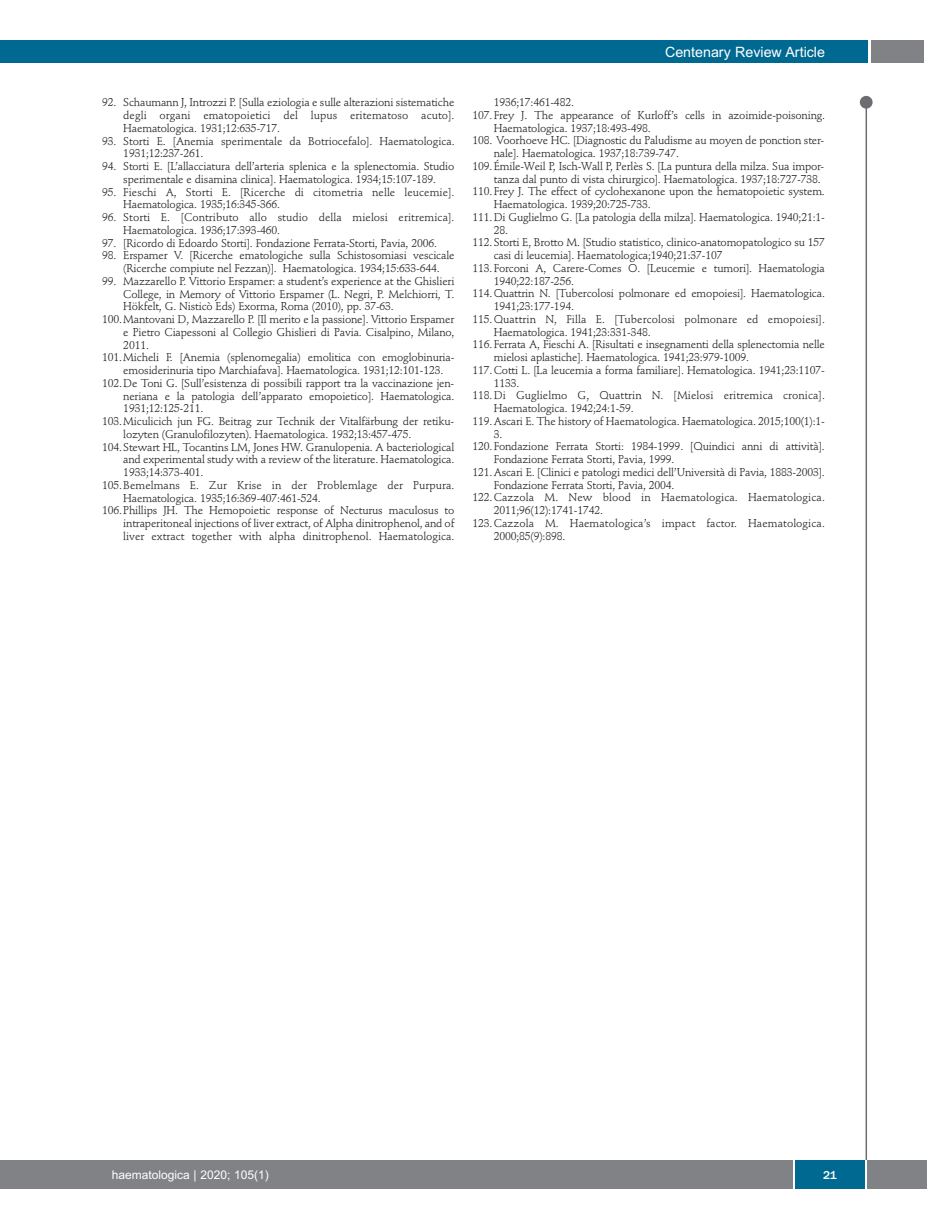
<style>
.page{position:relative;width:927px;height:1225px;background:#fff}
.page>*{position:absolute;margin:0;border:0;box-sizing:border-box;transform-origin:0 0}
.t1{font:14.25px "Arial";color:#fff}
.t2{font:12px "Arial";color:#fff}
.t3{font:500 12px "Franklin Gothic";color:#fff}
.t4{font:11.25px/12.8px "Stempel Schneidler";letter-spacing:-.015em;color:#231f20;text-align:center}
.t5{font:11.25px/12.8px "Stempel Schneidler";letter-spacing:.005em;color:#231f20}
</style>
<div class="page">
<div style="left:871px;top:40px;width:52px;height:22px;background:#808285"></div>
<div style="left:18px;top:40px;width:849px;height:22px;background:#006991"></div>
<div style="left:17px;top:1160px;width:910px;height:28px;background:#808285"></div>
<div style="left:795px;top:1160px;width:70px;height:28px;background:#006991"></div>
<hr style="left:793px;top:1160px;width:2px;height:28px;background:#fff">
<hr style="left:865px;top:1160px;width:2px;height:28px;background:#fff">
<div style="left:860px;top:96px;width:13px;height:13px;background:#6c6d70;border-radius:50%"></div>
<hr style="left:865px;top:100px;width:2px;height:1060px;background:#6c6d70">
<div style="left:0;top:40px;width:19px;height:22px;background:#006991"></div>
<div style="left:0;top:1160px;width:18px;height:28px;background:#808285"></div>
<p class="t4" style="left:123px;top:97px;width:333px;text-align:justify;text-indent:-21px">92. Schaumann J, Introzzi P. [Sulla eziologia e sulle alterazioni sistematiche degli organi ematopoietici del lupus eritematoso acuto].<br>Haematologica. 1931;12:635-717.</p>
<p class="t4" style="left:123px;top:135px;width:333px;text-align:left;text-indent:-21px">93. Storti E. [Anemia sperimentale da Botriocefalo]. Haematologica.<br>1931;12:237-261.</p>
<p class="t4" style="left:102px;top:161px;width:354px">94. Storti E. [L’allacciatura dell’arteria splenica e la splenectomia. Studio sperimentale e disamina clinica]. Haematologica. 1934;15:107-189.</p>
<p class="t5" style="left:123px;top:186px;width:333px;text-indent:-21px">95. Fieschi A, Storti E. [Ricerche di citometria nelle leucemie].<br>Haematologica. 1935;16:345-366.</p>
<p class="t5" style="left:123px;top:212px;width:333px;text-indent:-21px">96. Storti E. [Contributo allo studio della mielosi eritremica].<br>Haematologica. 1936;17:393-460.</p>
<p class="t4" style="left:102px;top:237px;width:336px">97. [Ricordo di Edoardo Storti]. Fondazione Ferrata-Storti, Pavia, 2006.</p>
<p class="t4" style="left:102px;top:250px;width:354px">98. Erspamer V. [Ricerche ematologiche sulla Schistosomiasi vescicale (Ricerche compiute nel Fezzan)]. Haematologica. 1934;15:633-644.</p>
<p class="t4" style="left:102px;top:276px;width:354px">99. Mazzarello P. Vittorio Erspamer: a student’s experience at the Ghislieri</p>
<p class="t4" style="left:123px;top:288px;width:333px">College, in Memory of Vittorio Erspamer (L. Negri, P. Melchiorri, T.</p>
<p class="t4" style="left:123px;top:301px;width:272px">Hökfelt, G. Nisticò Eds) Exorma, Roma (2010), pp. 37-63.</p>
<p class="t4" style="left:102px;top:314px;width:354px">100.Mantovani D, Mazzarello P. [Il merito e la passione]. Vittorio Erspamer</p>
<p class="t4" style="left:123px;top:327px;width:333px">e Pietro Ciapessoni al Collegio Ghislieri di Pavia. Cisalpino, Milano,</p>
<p class="t4" style="left:123px;top:339px;width:27px">2011.</p>
<p class="t4" style="left:102px;top:352px;width:354px">101.Micheli F. [Anemia (splenomegalia) emolitica con emoglobinuria-</p>
<p class="t4" style="left:123px;top:365px;width:321px">emosiderinuria tipo Marchiafava]. Haematologica. 1931;12:101-123.</p>
<p class="t4" style="left:102px;top:378px;width:354px">102.De Toni G. [Sull’esistenza di possibili rapport tra la vaccinazione jen-</p>
<p class="t4" style="left:123px;top:390px;width:333px">neriana e la patologia dell’apparato emopoietico]. Haematologica.</p>
<p class="t4" style="left:123px;top:403px;width:82px">1931;12:125-211.</p>
<p class="t4" style="left:102px;top:416px;width:354px">103.Miculicich jun FG. Beitrag zur Technik der Vitalfärbung der retiku-</p>
<p class="t4" style="left:123px;top:429px;width:290px">lozyten (Granulofilozyten). Haematologica. 1932;13:457-475.</p>
<p class="t4" style="left:102px;top:441px;width:354px">104.Stewart HL, Tocantins LM, Jones HW. Granulopenia. A bacteriological</p>
<p class="t4" style="left:123px;top:454px;width:333px">and experimental study with a review of the literature. Haematologica.</p>
<p class="t4" style="left:123px;top:467px;width:82px">1933;14:373-401.</p>
<p class="t5" style="left:102px;top:480px;width:354px">105.Bemelmans E. Zur Krise in der Problemlage der Purpura.</p>
<p class="t4" style="left:123px;top:492px;width:199px">Haematologica. 1935;16:369-407:461-524.</p>
<p class="t4" style="left:102px;top:505px;width:354px">106.Phillips JH. The Hemopoietic response of Necturus maculosus to</p>
<p class="t4" style="left:123px;top:518px;width:333px">intraperitoneal injections of liver extract, of Alpha dinitrophenol, and of</p>
<p class="t4" style="left:123px;top:531px;width:333px">liver extract together with alpha dinitrophenol. Haematologica.</p>
<p class="t1" style="left:665px;top:44px;width:161px">Centenary Review Article</p>
<p class="t4" style="left:494px;top:97px;width:82px">1936;17:461-482.</p>
<p class="t4" style="left:472px;top:110px;width:354px">107.Frey J. The appearance of Kurloff’s cells in azoimide-poisoning.</p>
<p class="t4" style="left:494px;top:123px;width:158px">Haematologica. 1937;18:493-498.</p>
<p class="t4" style="left:472px;top:135px;width:353px">108. Voorhoeve HC. [Diagnostic du Paludisme au moyen de ponction ster-</p>
<p class="t4" style="left:494px;top:148px;width:187px">nale]. Haematologica. 1937;18:739-747.</p>
<p class="t4" style="left:472px;top:161px;width:353px">109.Émile-Weil P, Isch-Wall P, Perlès S. [La puntura della milza. Sua impor-</p>
<p class="t4" style="left:494px;top:174px;width:328px">tanza dal punto di vista chirurgico]. Haematologica. 1937;18:727-738.</p>
<p class="t4" style="left:472px;top:186px;width:354px">110.Frey J. The effect of cyclohexanone upon the hematopoietic system.</p>
<p class="t4" style="left:494px;top:199px;width:158px">Haematologica. 1939;20:725-733.</p>
<p class="t4" style="left:472px;top:212px;width:354px">111.Di Guglielmo G. [La patologia della milza]. Haematologica. 1940;21:1-</p>
<p class="t4" style="left:494px;top:224px;width:16px">28.</p>
<p class="t4" style="left:472px;top:237px;width:354px">112.Storti E, Brotto M. [Studio statistico, clinico-anatomopatologico su 157</p>
<p class="t4" style="left:494px;top:250px;width:230px">casi di leucemia]. Haematologica;1940;21:37-107</p>
<p class="t4" style="left:472px;top:263px;width:354px">113.Forconi A, Carere-Comes O. [Leucemie e tumori]. Haematologia</p>
<p class="t4" style="left:494px;top:275px;width:82px">1940;22:187-256.</p>
<p class="t4" style="left:472px;top:288px;width:354px">114.Quattrin N. [Tubercolosi polmonare ed emopoiesi]. Haematologica.</p>
<p class="t4" style="left:494px;top:301px;width:82px">1941;23:177-194.</p>
<p class="t5" style="left:472px;top:314px;width:354px">115.Quattrin N, Filla E. [Tubercolosi polmonare ed emopoiesi].</p>
<p class="t4" style="left:494px;top:326px;width:158px">Haematologica. 1941;23:331-348.</p>
<p class="t4" style="left:472px;top:339px;width:354px">116.Ferrata A, Fieschi A. [Risultati e insegnamenti della splenectomia nelle</p>
<p class="t4" style="left:494px;top:352px;width:257px">mielosi aplastiche]. Haematologica. 1941;23:979-1009.</p>
<p class="t4" style="left:472px;top:365px;width:354px">117.Cotti L. [La leucemia a forma familiare]. Hematologica. 1941;23:1107-</p>
<p class="t4" style="left:494px;top:377px;width:27px">1133.</p>
<p class="t5" style="left:472px;top:390px;width:354px">118.Di Guglielmo G, Quattrin N. [Mielosi eritremica cronica].</p>
<p class="t4" style="left:494px;top:403px;width:141px">Haematologica. 1942;24:1-59.</p>
<p class="t4" style="left:472px;top:416px;width:354px">119.Ascari E. The history of Haematologica. Haematologica. 2015;100(1):1-</p>
<p class="t4" style="left:494px;top:428px;width:10px">3.</p>
<p class="t4" style="left:472px;top:441px;width:354px">120.Fondazione Ferrata Storti: 1984-1999. [Quindici anni di attività].</p>
<p class="t4" style="left:494px;top:454px;width:182px">Fondazione Ferrata Storti, Pavia, 1999.</p>
<p class="t4" style="left:472px;top:467px;width:354px">121.Ascari E. [Clinici e patologi medici dell’Università di Pavia, 1883-2003].</p>
<p class="t4" style="left:494px;top:479px;width:182px">Fondazione Ferrata Storti, Pavia, 2004.</p>
<p class="t5" style="left:472px;top:492px;width:354px">122.Cazzola M. New blood in Haematologica. Haematologica.</p>
<p class="t4" style="left:494px;top:505px;width:111px">2011;96(12):1741-1742.</p>
<p class="t5" style="left:472px;top:518px;width:354px">123.Cazzola M. Haematologica’s impact factor. Haematologica.</p>
<p class="t4" style="left:494px;top:530px;width:73px">2000;85(9):898.</p>
<p class="t2" style="left:112px;top:1167px;width:158px">haematologica | 2020; 105(1)</p>
<p class="t3" style="left:823px;top:1167px;width:15px">21</p>
</div>
